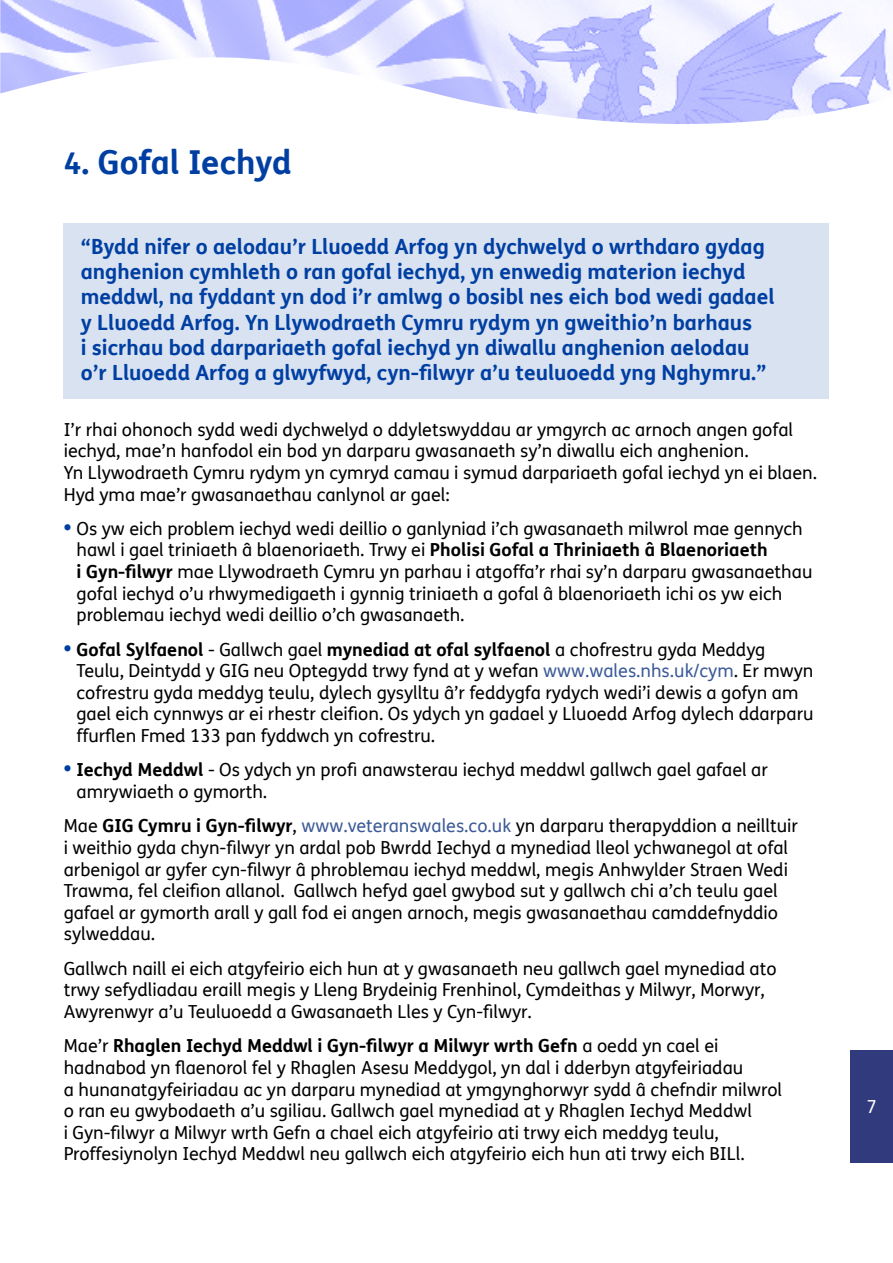
<style>
.page{position:relative;width:893px;height:1263px;background:#fff}
.page>*{position:absolute;margin:0;border:0;box-sizing:border-box;transform-origin:0 0}
.section_head{font:700 33px "FS Me";color:#003fa2}
.quote{font:700 21px/25.2px "FS Me";color:#003fa2}
.Body_text{font:18px/21.6px "FS Me";color:#000}
.t1{font:18px "FS Me";color:#fff}
.s1{font-size:30px}
.s2{font-weight:800;font-size:21px;color:#003fa2}
.s3{font-weight:700}
.s4{color:#3d5b98}
</style>
<div class="page">
<div style="left:850px;top:1050px;width:43px;height:113px;background:#303a7c"></div>
<img style="left:0;top:0;width:893px;height:124px">
<div style="left:64px;top:223px;width:765px;height:176px;background:#d9e2f1"></div>
<p class="section_head" style="left:64px;top:136px;width:229px"><span class="s1">4</span>. Gofal Iechyd</p>
<p class="quote" style="left:81px;top:233px;width:695px">“Bydd nifer o aelodau’r Lluoedd Arfog yn dychwelyd o wrthdaro gydag anghenion cymhleth o ran gofal iechyd, yn enwedig materion iechyd meddwl, na fyddant yn dod i’r amlwg o bosibl nes eich bod wedi gadael y Lluoedd Arfog. Yn Llywodraeth Cymru rydym yn gweithio’n barhaus<br>i sicrhau bod darpariaeth gofal iechyd yn diwallu anghenion aelodau o’r Lluoedd Arfog a glwyfwyd, cyn-filwyr a’u teuluoedd yng Nghymru.”</p>
<p class="Body_text" style="left:64px;top:418px;width:755px">I’r rhai ohonoch sydd wedi dychwelyd o ddyletswyddau ar ymgyrch ac arnoch angen gofal iechyd, mae’n hanfodol ein bod yn darparu gwasanaeth sy’n diwallu eich anghenion.<br>Yn Llywodraeth Cymru rydym yn cymryd camau i symud darpariaeth gofal iechyd yn ei blaen.<br>Hyd yma mae’r gwasanaethau canlynol ar gael:</p>
<p class="Body_text" style="left:77px;top:517px;width:737px;text-indent:-13px"><span class="s2">•</span> Os yw eich problem iechyd wedi deillio o ganlyniad i’ch gwasanaeth milwrol mae gennych hawl i gael triniaeth â blaenoriaeth. Trwy ei <span class="s3">Pholisi Gofal a Thriniaeth â Blaenoriaeth<br>i Gyn-filwyr</span> mae Llywodraeth Cymru yn parhau i atgoffa’r rhai sy’n darparu gwasanaethau gofal iechyd o’u rhwymedigaeth i gynnig triniaeth a gofal â blaenoriaeth ichi os yw eich problemau iechyd wedi deillio o’ch gwasanaeth.</p>
<p class="Body_text" style="left:77px;top:638px;width:739px;text-indent:-13px"><span class="s2">•</span> <span class="s3">Gofal Sylfaenol</span> - Gallwch gael <span class="s3">mynediad at ofal sylfaenol</span> a chofrestru gyda Meddyg Teulu, Deintydd y GIG neu Optegydd trwy fynd at y wefan <span class="s4">www.wales.nhs.uk/cym</span>. Er mwyn cofrestru gyda meddyg teulu, dylech gysylltu â’r feddygfa rydych wedi’i dewis a gofyn am gael eich cynnwys ar ei rhestr cleifion. Os ydych yn gadael y Lluoedd Arfog dylech ddarparu ffurflen Fmed 133 pan fyddwch yn cofrestru.</p>
<p class="Body_text" style="left:77px;top:759px;width:693px;text-indent:-13px"><span class="s2">•</span> <span class="s3">Iechyd Meddwl</span> - Os ydych yn profi anawsterau iechyd meddwl gallwch gael gafael ar amrywiaeth o gymorth.</p>
<p class="Body_text" style="left:64px;top:815px;width:736px">Mae <span class="s3">GIG Cymru i Gyn-filwyr</span>, <span class="s4">www.veteranswales.co.uk</span> yn darparu therapyddion a neilltuir i weithio gyda chyn-filwyr yn ardal pob Bwrdd Iechyd a mynediad lleol ychwanegol at ofal arbenigol ar gyfer cyn-filwyr â phroblemau iechyd meddwl, megis Anhwylder Straen Wedi Trawma, fel cleifion allanol. Gallwch hefyd gael gwybod sut y gallwch chi a’ch teulu gael gafael ar gymorth arall y gall fod ei angen arnoch, megis gwasanaethau camddefnyddio sylweddau.</p>
<p class="Body_text" style="left:64px;top:957px;width:714px">Gallwch naill ei eich atgyfeirio eich hun at y gwasanaeth neu gallwch gael mynediad ato trwy sefydliadau eraill megis y Lleng Brydeinig Frenhinol, Cymdeithas y Milwyr, Morwyr,<br>Awyrenwyr a’u Teuluoedd a Gwasanaeth Lles y Cyn-filwyr.</p>
<p class="Body_text" style="left:64px;top:1035px;width:720px">Mae’r <span class="s3">Rhaglen Iechyd Meddwl i Gyn-filwyr a Milwyr wrth Gefn</span> a oedd yn cael ei hadnabod yn flaenorol fel y Rhaglen Asesu Meddygol, yn dal i dderbyn atgyfeiriadau<br>a hunanatgyfeiriadau ac yn darparu mynediad at ymgynghorwyr sydd â chefndir milwrol o ran eu gwybodaeth a’u sgiliau. Gallwch gael mynediad at y Rhaglen Iechyd Meddwl<br>i Gyn-filwyr a Milwyr wrth Gefn a chael eich atgyfeirio ati trwy eich meddyg teulu, Proffesiynolyn Iechyd Meddwl neu gallwch eich atgyfeirio eich hun ati trwy eich BILl.</p>
<p class="t1" style="left:867px;top:1095px;width:12px">7</p>
</div>
